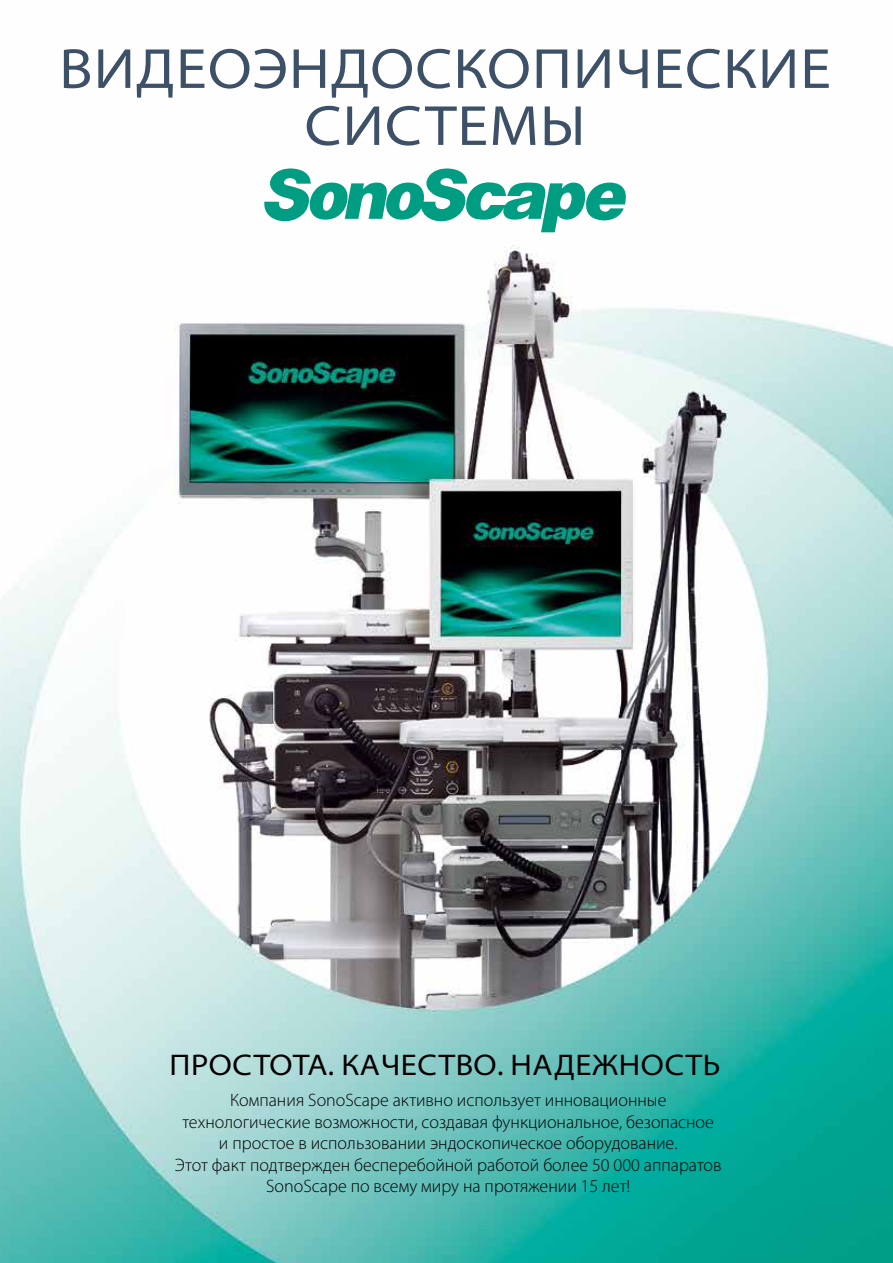
<style>
.page{position:relative;width:893px;height:1263px;background:#fff}
.page>*{position:absolute;margin:0;border:0;box-sizing:border-box;transform-origin:0 0}
.t1{font:semi-expanded 57px/57px "Myriad Pro";letter-spacing:.02em;color:#3c5068;text-align:center}
.t2{font:semi-expanded 30px "Myriad Pro";letter-spacing:.02em;color:#000}
.t3{font:300 18px/21.6px "Myriad Pro";color:#000;text-align:center}
</style>
<div class="page">
<img style="left:0;top:232px;width:893px;height:1031px">
<svg style="left:264px;top:168px;width:362px;height:64px"></svg>
<h1 class="t1" style="left:59px;top:39px;width:773px">ВИДЕОЭНДОСКОПИЧЕСКИЕ<br>СИСТЕМЫ</h1>
<h2 class="t2" style="left:170px;top:1046px;width:552px">ПРОСТОТА. КАЧЕСТВО. НАДЕЖНОСТЬ</h2>
<p class="t3" style="left:175px;top:1089px;width:548px">Компания SonoScape активно использует инновационные технологические возможности, создавая функциональное, безопасное<br>и простое в использовании эндоскопическое оборудование.<br>Этот факт подтвержден бесперебойной работой более 50 000 аппаратов SonoScape по всему миру на протяжении 15 лет!</p>
</div>
